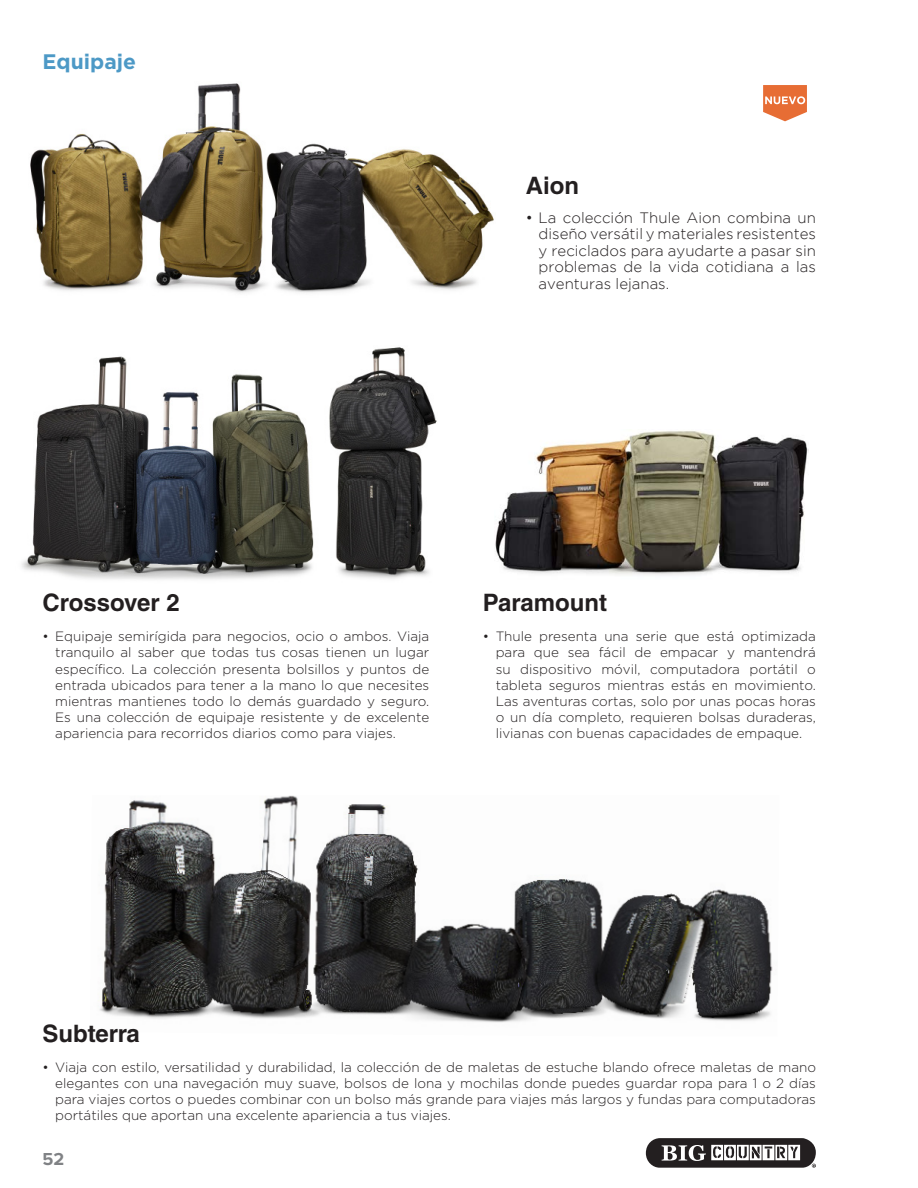
<style>
.page{position:relative;width:918px;height:1188px;background:#fff}
.page>*{position:absolute;margin:0;border:0;box-sizing:border-box;transform-origin:0 0}
.Producto{font:700 24px "Helvetica LT Std";color:#231f20}
.t1{font:700 21px "Gotham";color:#4d99c6}
.t2{font:700 18px "Proxima Nova";color:#808285}
.t3{font:300 15px/16.5px "Gotham";color:#231f20;text-align:justify}
.t4{font:300 13.5px/16.2px "Gotham";color:#231f20;text-align:justify}
</style>
<div class="page">
<div style="left:646px;top:1138px;width:170px;height:30px;background:#231f20;border-radius:14px"></div>
<svg style="left:662px;top:1145px;width:138px;height:16px"></svg>
<svg style="left:812px;top:1164px;width:4px;height:4px"></svg>
<img style="left:30px;top:83px;width:464px;height:210px">
<img style="left:21px;top:347px;width:416px;height:233px">
<img style="left:98px;top:795px;width:675px;height:228px">
<img style="left:495px;top:431px;width:314px;height:145px">
<svg style="left:763px;top:85px;width:44px;height:36px"></svg>
<p class="t1" style="left:43px;top:50px;width:95px">Equipaje</p>
<p class="Producto" style="left:526px;top:171px;width:55px">Aion</p>
<p class="t3" style="left:539px;top:209px;width:279px;text-indent:-13px">• La colección Thule Aion combina un diseño versátil y materiales resistentes y reciclados para ayudarte a pasar sin problemas de la vida cotidiana a las aventuras lejanas.</p>
<p class="Producto" style="left:43px;top:588px;width:139px">Crossover 2</p>
<p class="Producto" style="left:483px;top:588px;width:126px">Paramount</p>
<p class="t4" style="left:55px;top:628px;width:375px;text-indent:-13px">• Equipaje semirígida para negocios, ocio o ambos. Viaja tranquilo al saber que todas tus cosas tienen un lugar específico. La colección presenta bolsillos y puntos de entrada ubicados para tener a la mano lo que necesites mientras mantienes todo lo demás guardado y seguro.<br>Es una colección de equipaje resistente y de excelente apariencia para recorridos diarios como para viajes.</p>
<p class="t4" style="left:496px;top:628px;width:322px;text-indent:-13px">• Thule presenta una serie que está optimizada para que sea fácil de empacar y mantendrá su dispositivo móvil, computadora portátil o tableta seguros mientras estás en movimiento.<br>Las aventuras cortas, solo por unas pocas horas o un día completo, requieren bolsas duraderas, livianas con buenas capacidades de empaque.</p>
<p class="Producto" style="left:43px;top:1019px;width:99px">Subterra</p>
<p class="t4" style="left:55px;top:1059px;width:762px;text-indent:-13px">• Viaja con estilo, versatilidad y durabilidad, la colección de de maletas de estuche blando ofrece maletas de mano elegantes con una navegación muy suave, bolsos de lona y mochilas donde puedes guardar ropa para 1 o 2 días para viajes cortos o puedes combinar con un bolso más grande para viajes más largos y fundas para computadoras portátiles que aportan una excelente apariencia a tus viajes.</p>
<h3 class="t2" style="left:43px;top:1145px;width:23px">52</h3>
</div>
